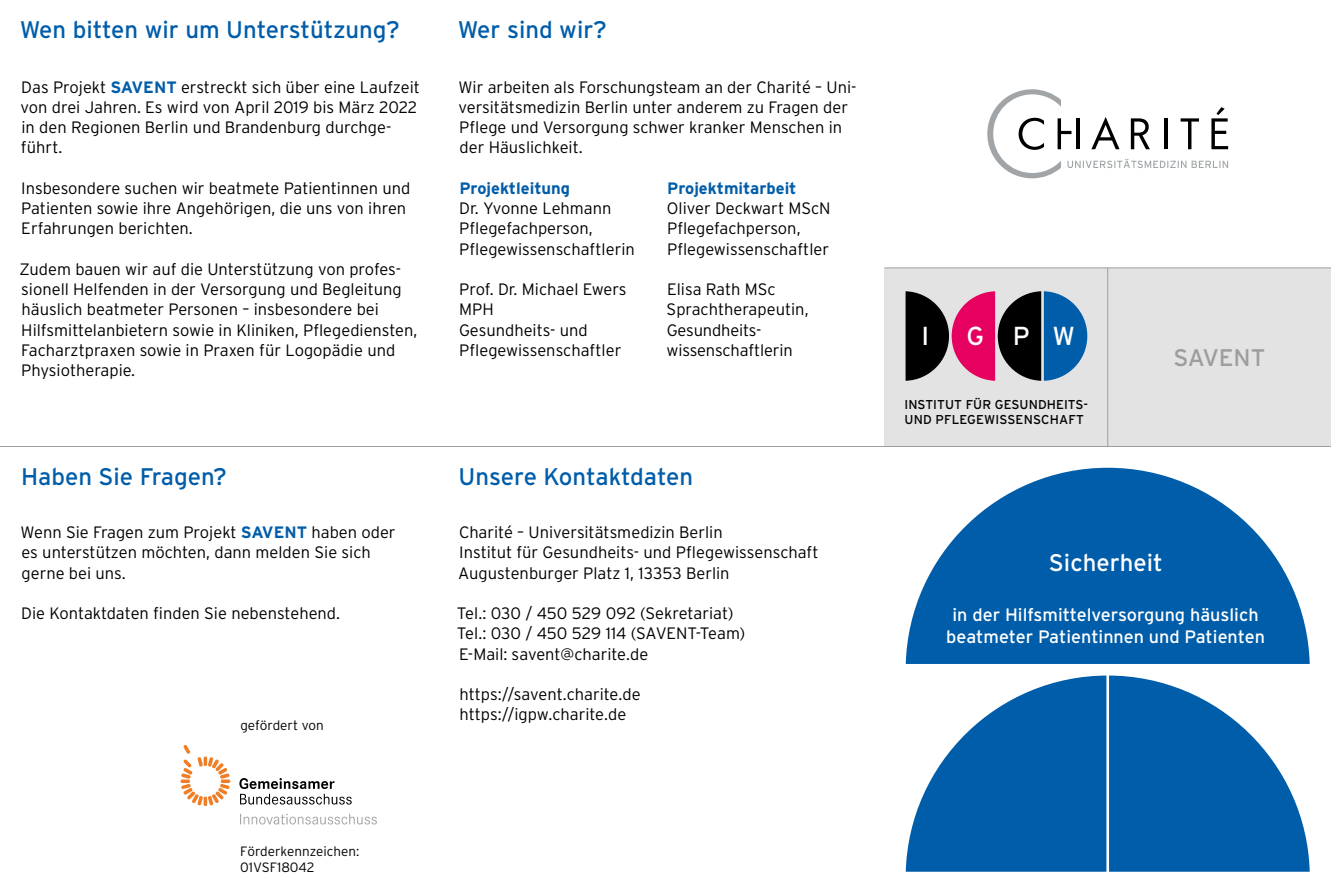
<style>
.page{position:relative;width:1331px;height:893px;background:#fff}
.page>*{position:absolute;margin:0;border:0;box-sizing:border-box;transform-origin:0 0}
.t1{font:25.95px "Interstate";color:#fff}
.t2{font:24px "Interstate";color:#005da9}
.t3{font:24px "Interstate";color:#fff}
.t4{font:24px "Interstate";color:#9d9d9c}
.t5{font:18px/21.6px "Interstate";color:#fff;text-align:center}
.t6{font:300 16.5px/20.2px "Interstate";color:#000}
.t7{font:700 16.5px "Interstate";color:#005da9}
.t8{font:300 13.5px/16.2px "Interstate";color:#000}
.t9{font:12.9px/15.8px "Interstate";letter-spacing:.005em;color:#000}
.s1{font-weight:700;color:#005da9}
</style>
<div class="page">
<div style="left:884px;top:268px;width:447px;height:179px;background:#e3e3e3"></div>
<hr style="left:884px;top:267px;width:447px;height:1px;background:#9d9d9c">
<svg style="left:987px;top:89px;width:241px;height:89px"></svg>
<hr style="left:1107px;top:268px;width:1px;height:178px;background:#9d9d9c">
<hr style="left:0;top:446px;width:1331px;height:1px;background:#9d9d9c">
<svg style="left:905px;top:291px;width:182px;height:90px"></svg>
<svg style="left:906px;top:675px;width:404px;height:197px;fill:#005da9"></svg>
<svg style="left:906px;top:468px;width:404px;height:196px;fill:#005da9"></svg>
<hr style="left:1106px;top:669px;width:3px;height:207px;background:#fff">
<svg style="left:180px;top:745px;width:51px;height:61px"></svg>
<svg style="left:239px;top:778px;width:113px;height:26px"></svg>
<svg style="left:240px;top:814px;width:137px;height:10px"></svg>
<h2 class="t2" style="left:20px;top:15px;width:382px">Wen bitten wir um Unterstützung?</h2>
<h2 class="t2" style="left:458px;top:15px;width:151px">Wer sind wir?</h2>
<p class="t6" style="left:21px;top:77px;width:401px">Das Projekt <span class="s1">SAVENT</span> erstreckt sich über eine Laufzeit von drei Jahren. Es wird von April 2019 bis März 2022 in den Regionen Berlin und Brandenburg durchge&shy;führt.</p>
<p class="t6" style="left:21px;top:178px;width:391px">Insbesondere suchen wir beatmete Patientinnen und<br>Patienten sowie ihre Angehörigen, die uns von ihren<br>Erfahrungen berichten.</p>
<p class="t6" style="left:20px;top:259px;width:399px">Zudem bauen wir auf die Unterstützung von profes&shy;sionell Helfenden in der Versorgung und Begleitung häuslich beatmeter Personen – insbesondere bei Hilfsmittelanbietern sowie in Kliniken, Pflegediensten, Facharztpraxen sowie in Praxen für Logopädie und Physiotherapie.</p>
<p class="t6" style="left:458px;top:77px;width:400px">Wir arbeiten als Forschungsteam an der Charité – Uni&shy;versitätsmedizin Berlin unter anderem zu Fragen der Pflege und Versorgung schwer kranker Menschen in der Häuslichkeit.</p>
<p class="t7" style="left:459px;top:178px;width:112px">Projektleitung</p>
<p class="t6" style="left:459px;top:198px;width:177px">Dr. Yvonne Lehmann<br>Pflegefachperson,<br>Pflegewissenschaftlerin</p>
<p class="t6" style="left:459px;top:279px;width:169px">Prof. Dr. Michael Ewers<br>MPH<br>Gesundheits- und<br>Pflegewissenschaftler</p>
<p class="t7" style="left:667px;top:178px;width:131px">Projektmitarbeit</p>
<p class="t6" style="left:667px;top:198px;width:165px">Oliver Deckwart MScN<br>Pflegefachperson,<br>Pflegewissenschaftler</p>
<p class="t6" style="left:667px;top:279px;width:144px">Elisa Rath MSc<br>Sprachtherapeutin,<br>Gesundheits&shy;wissenschaftlerin</p>
<h2 class="t2" style="left:21px;top:461px;width:207px">Haben Sie Fragen?</h2>
<p class="t6" style="left:21px;top:522px;width:377px">Wenn Sie Fragen zum Projekt <span class="s1">SAVENT</span> haben oder es unterstützen möchten, dann melden Sie sich gerne bei uns.</p>
<p class="t6" style="left:21px;top:603px;width:320px">Die Kontaktdaten finden Sie nebenstehend.</p>
<p class="t8" style="left:240px;top:716px;width:85px">gefördert von</p>
<h2 class="t2" style="left:459px;top:461px;width:236px">Unsere Kontaktdaten</h2>
<p class="t6" style="left:458px;top:522px;width:362px">Charité – Universitätsmedizin Berlin<br>Institut für Gesundheits- und Pflegewissenschaft<br>Augustenburger Platz 1, 13353 Berlin</p>
<p class="t6" style="left:457px;top:603px;width:290px">Tel.: 030 / 450 529 092 (Sekretariat)<br>Tel.: 030 / 450 529 114 (SAVENT-Team)<br>E-Mail: savent@charite.de</p>
<p class="t6" style="left:459px;top:684px;width:183px">https://savent.charite.de https://igpw.charite.de</p>
<p class="t8" style="left:240px;top:842px;width:121px">Förderkennzeichen:<br>01VSF18042</p>
<h1 class="t1" style="left:921px;top:320px;width:9px">I</h1>
<h1 class="t1" style="left:966px;top:320px;width:110px">G PW</h1>
<p class="t9" style="left:904px;top:396px;width:185px">INSTITUT FÜR GESUNDHEITS-<br>UND PFLEGEWISSENSCHAFT</p>
<h2 class="t4" style="left:1173px;top:343px;width:93px">SAVENT</h2>
<h2 class="t3" style="left:1049px;top:548px;width:115px">Sicherheit</h2>
<p class="t5" style="left:946px;top:604px;width:320px">in der Hilfsmittelversorgung häuslich beatmeter Patientinnen und Patienten</p>
</div>
